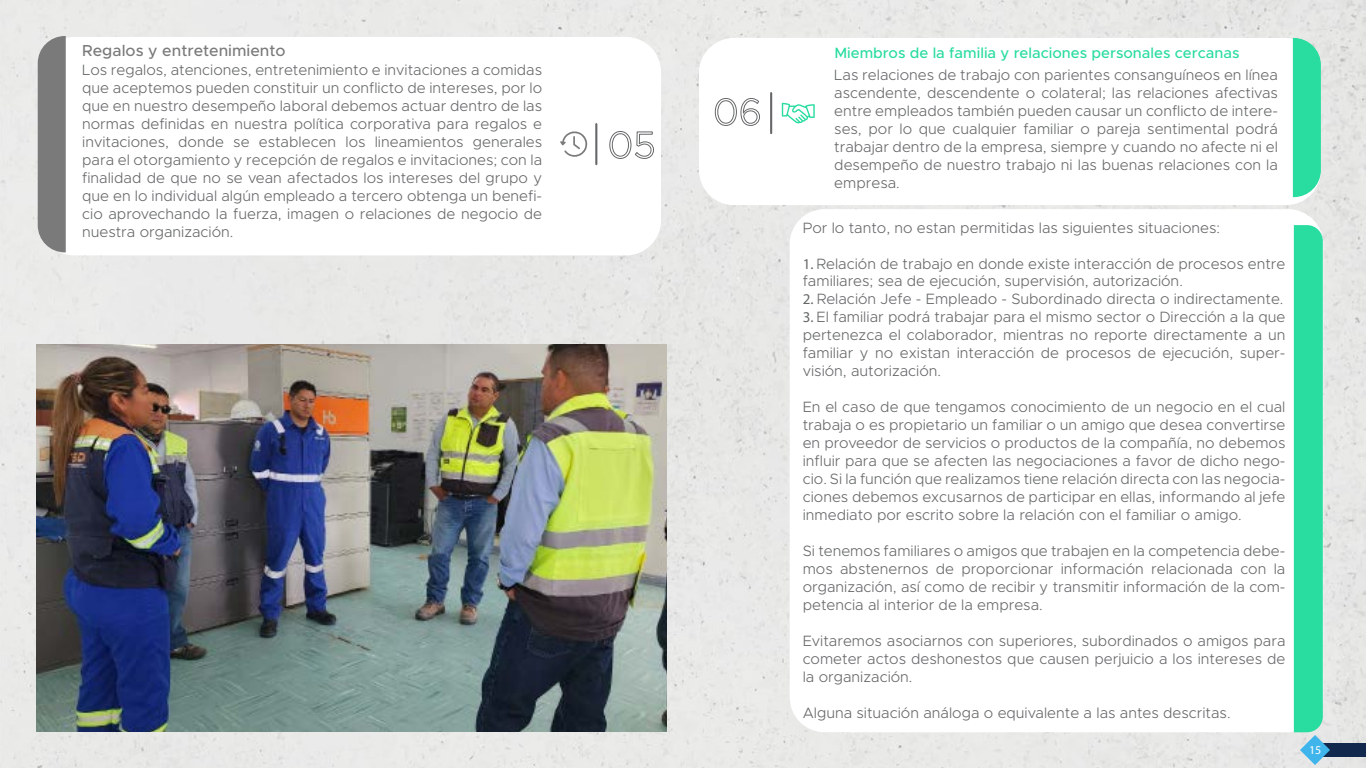
<style>
.page{position:relative;width:1366px;height:768px;background:#e8e9e7}
.page>*{position:absolute;margin:0;border:0;box-sizing:border-box;transform-origin:0 0}
.t1{font:500 16px "Metropolis";color:#7a7a7a}
.t2{font:300 15px/18px "Metropolis";color:#656768;text-align:justify}
.t3{font:500 15px "Metropolis";color:#29dc9f}
.t4{font:12px "Myriad Pro";color:#fff}
.s1{font-family:"Myriad Pro";font-weight:400}
</style>
<div class="page">
<div style="left:1318px;top:743px;width:48px;height:14px;background:#12294d"></div>
<svg style="left:36px;top:260px;width:622px;height:1px"></svg>
<div style="left:39px;top:37px;width:622px;height:218px;background:#fff;border-radius:35px"></div>
<svg style="left:38px;top:36px;width:28px;height:216px;background:#808080"></svg>
<hr style="left:595px;top:124px;width:2px;height:40px;background:#656768">
<svg style="left:609px;top:131px;width:45px;height:28px"></svg>
<svg style="left:560px;top:131px;width:27px;height:26px"></svg>
<div style="left:699px;top:38px;width:622px;height:167px;background:#fff;border-radius:35px"></div>
<svg style="left:1293px;top:38px;width:28px;height:159px;background:#37dca4"></svg>
<hr style="left:770px;top:93px;width:2px;height:40px;background:#656768">
<svg style="left:715px;top:98px;width:45px;height:28px"></svg>
<svg style="left:782px;top:103px;width:33px;height:21px"></svg>
<div style="left:790px;top:209px;width:533px;height:523px;background:#fff;border-radius:35px"></div>
<svg style="left:1294px;top:225px;width:36px;height:540px;background:#49dcac"></svg>
<img style="left:36px;top:344px;width:631px;height:388px">
<p class="t1" style="left:82px;top:41px;width:205px">Regalos y entretenimiento</p>
<p class="t2" style="left:82px;top:61px;width:462px">Los regalos, atenciones, entretenimiento e invitaciones a comidas que aceptemos pueden constituir un conflicto de intereses, por lo que en nuestro desempeño laboral debemos actuar dentro de las normas definidas en nuestra política corporativa para regalos e invitaciones, donde se establecen los lineamientos generales para el otorgamiento y recepción de regalos e invitaciones; con la finalidad de que no se vean afectados los intereses del grupo y que en lo individual algún empleado a tercero obtenga un benefi&shy;cio aprovechando la fuerza, imagen o relaciones de negocio de nuestra organización.</p>
<p class="t3" style="left:834px;top:43px;width:407px">Miembros de la familia y relaciones personales cercanas</p>
<p class="t2" style="left:834px;top:66px;width:445px">Las relaciones de trabajo con parientes consanguíneos en línea ascendente, descendente o colateral; las relaciones afectivas entre empleados también pueden causar un conflicto de intere&shy;ses, por lo que cualquier familiar o pareja sentimental podrá trabajar dentro de la empresa, siempre y cuando no afecte ni el desempeño de nuestro trabajo ni las buenas relaciones con la empresa.</p>
<p class="t2" style="left:803px;top:218px;width:419px">Por lo tanto, no estan permitidas las siguientes situaciones:</p>
<p class="t2" style="left:803px;top:254px;width:484px"><span class="s1">1.</span> Relación de trabajo en donde existe interacción de procesos entre familiares; sea de ejecución, supervisión, autorización.</p>
<p class="t2" style="left:803px;top:290px;width:482px"><span class="s1">2.</span> Relación Jefe - Empleado - Subordinado directa o indirectamente.</p>
<p class="t2" style="left:803px;top:308px;width:484px"><span class="s1">3.</span> El familiar podrá trabajar para el mismo sector o Dirección a la que pertenezca el colaborador, mientras no reporte directamente a un familiar y no existan interacción de procesos de ejecución, super&shy;visión, autorización.</p>
<p class="t2" style="left:803px;top:398px;width:484px">En el caso de que tengamos conocimiento de un negocio en el cual trabaja o es propietario un familiar o un amigo que desea convertirse en proveedor de servicios o productos de la compañía, no debemos influir para que se afecten las negociaciones a favor de dicho nego&shy;cio. Si la función que realizamos tiene relación directa con las negocia&shy;ciones debemos excusarnos de participar en ellas, informando al jefe inmediato por escrito sobre la relación con el familiar o amigo.</p>
<p class="t2" style="left:803px;top:542px;width:484px">Si tenemos familiares o amigos que trabajen en la competencia debe&shy;mos abstenernos de proporcionar información relacionada con la organización, así como de recibir y transmitir información de la com&shy;petencia al interior de la empresa.</p>
<p class="t2" style="left:803px;top:632px;width:484px">Evitaremos asociarnos con superiores, subordinados o amigos para cometer actos deshonestos que causen perjuicio a los intereses de la organización.</p>
<p class="t2" style="left:803px;top:704px;width:429px">Alguna situación análoga o equivalente a las antes descritas.</p>
<p class="t4" style="left:1309px;top:742px;width:14px">15</p>
</div>
